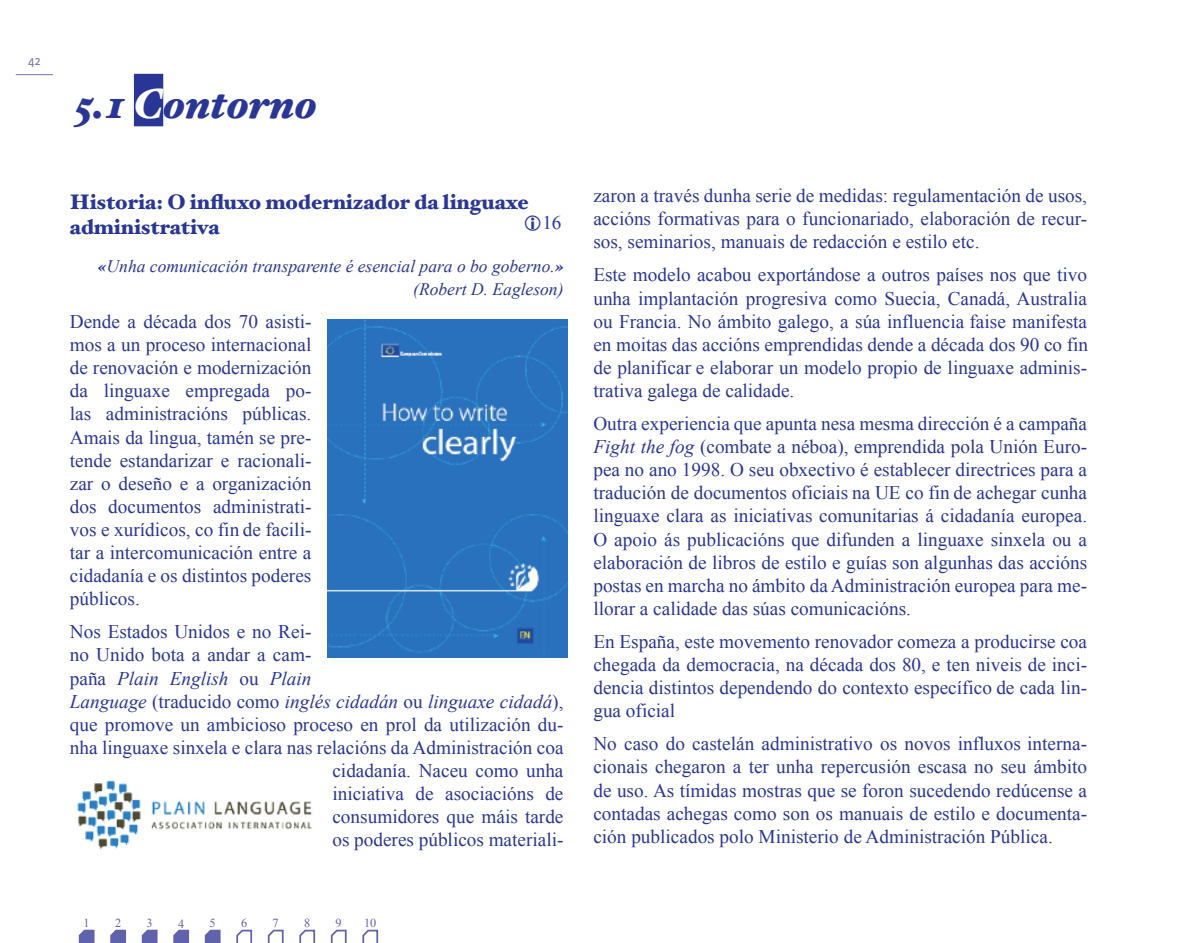
<style>
.page{position:relative;width:1191px;height:943px;background:#fff}
.page>*{position:absolute;margin:0;border:0;box-sizing:border-box;transform-origin:0 0}
.t1{font:italic 900 42px "Hoefler Text";color:#293695}
.t2{font:900 21px/25.2px "Hoefler Text";color:#293695}
.t3{font:19.25px/23.1px "Times New Roman";color:#293695;text-align:justify}
.t4{font:italic 19.25px "Times New Roman";color:#293695}
.t5{font:italic 17.5px/23.1px "Times New Roman";color:#293695;text-align:right}
.t6{font:14px "Delicious";color:#7472b5}
.t7{font:12.25px "Times New Roman";color:#6162ac}
.s1{color:#fff}
.s2{font-family:"Times";font-weight:700}
.s3{font-style:normal}
.s4{font-style:italic}
</style>
<div class="page">
<hr style="left:16px;top:74px;width:37px;height:1px;background:#7472b5">
<svg style="left:78px;top:929px;width:17px;height:14px"></svg>
<svg style="left:110px;top:929px;width:16px;height:14px"></svg>
<svg style="left:141px;top:929px;width:17px;height:14px"></svg>
<svg style="left:173px;top:929px;width:17px;height:14px"></svg>
<svg style="left:204px;top:929px;width:17px;height:14px"></svg>
<svg style="left:236px;top:929px;width:17px;height:14px"></svg>
<svg style="left:267px;top:929px;width:17px;height:14px"></svg>
<svg style="left:299px;top:929px;width:17px;height:14px"></svg>
<svg style="left:330px;top:929px;width:17px;height:14px"></svg>
<svg style="left:362px;top:929px;width:17px;height:14px"></svg>
<div style="left:134px;top:74px;width:29px;height:52px;background:#293695"></div>
<img style="left:327px;top:319px;width:240px;height:338px">
<img style="left:77px;top:780px;width:235px;height:70px">
<p class="t6" style="left:28px;top:52px;width:14px">42</p>
<h1 class="t1" style="left:74px;top:78px;width:244px">5.1 <span class="s1">C</span>ontorno</h1>
<p class="t2" style="left:70px;top:189px;width:460px">Historia: O influxo modernizador da linguaxe administrativa</p>
<p class="t5" style="left:98px;top:254px;width:467px"><span class="s2">«</span>Unha comunicación transparente é esencial para o bo goberno.<span class="s2">» </span>(Robert D. Eagleson)</p>
<p class="t3" style="left:70px;top:310px;width:243px">Dende a década dos 70 asisti&shy;mos a un proceso internacional de renovación e modernización da linguaxe empregada po&shy;las administracións públicas.<br>Amais da lingua, tamén se pre&shy;tende estandarizar e racionali&shy;zar o deseño e a organización dos documentos administrati&shy;vos e xurídicos, co fin de facili&shy;tar a intercomunicación entre a cidadanía e os distintos poderes públicos.</p>
<p class="t3" style="left:70px;top:620px;width:243px">Nos Estados Unidos e no Rei-</p>
<p class="t3" style="left:70px;top:643px;width:243px">no Unido bota a andar a cam-</p>
<p class="t4" style="left:70px;top:665px;width:243px"><span class="s3">paña</span> Plain English <span class="s3">ou</span> Plain</p>
<p class="t4" style="left:70px;top:688px;width:495px">Language <span class="s3">(traducido como</span> inglés cidadán <span class="s3">ou</span> linguaxe cidadá<span class="s3">),</span></p>
<p class="t3" style="left:70px;top:712px;width:495px">que promove un ambicioso proceso en prol da utilización du-</p>
<p class="t3" style="left:70px;top:735px;width:495px">nha linguaxe sinxela e clara nas relacións da Administración coa</p>
<p class="t3" style="left:332px;top:758px;width:233px">cidadanía. Naceu como unha</p>
<p class="t3" style="left:332px;top:781px;width:233px">iniciativa de asociacións de</p>
<p class="t3" style="left:332px;top:805px;width:233px">consumidores que máis tarde</p>
<p class="t3" style="left:332px;top:828px;width:233px">os poderes públicos materiali-</p>
<p class="t3" style="left:542px;top:211px;width:21px">16</p>
<p class="t7" style="left:84px;top:914px;width:8px">1</p>
<p class="t7" style="left:115px;top:914px;width:8px">2</p>
<p class="t7" style="left:147px;top:914px;width:8px">3</p>
<p class="t7" style="left:178px;top:915px;width:8px">4</p>
<p class="t7" style="left:210px;top:914px;width:8px">5</p>
<p class="t7" style="left:241px;top:914px;width:8px">6</p>
<p class="t7" style="left:273px;top:914px;width:8px">7</p>
<p class="t7" style="left:304px;top:914px;width:8px">8</p>
<p class="t7" style="left:336px;top:914px;width:8px">9</p>
<p class="t7" style="left:364px;top:914px;width:14px">10</p>
<p class="t3" style="left:593px;top:184px;width:495px">zaron a través dunha serie de medidas: regulamentación de usos, accións formativas para o funcionariado, elaboración de recur&shy;sos, seminarios, manuais de redacción e estilo etc.</p>
<p class="t3" style="left:593px;top:263px;width:496px">Este modelo acabou exportándose a outros países nos que tivo unha implantación progresiva como Suecia, Canadá, Australia ou Francia. No ámbito galego, a súa influencia faise manifesta en moitas das accións emprendidas dende a década dos 90 co fin de planificar e elaborar un modelo propio de linguaxe adminis&shy;trativa galega de calidade.</p>
<p class="t3" style="left:593px;top:412px;width:495px">Outra experiencia que apunta nesa mesma dirección é a campaña <span class="s4">Fight the fog</span> (combate a néboa), emprendida pola Unión Euro&shy;pea no ano 1998. O seu obxectivo é establecer directrices para a tradución de documentos oficiais na UE co fin de achegar cunha linguaxe clara as iniciativas comunitarias á cidadanía europea.<br>O apoio ás publicacións que difunden a linguaxe sinxela ou a elaboración de libros de estilo e guías son algunhas das accións postas en marcha no ámbito da Administración europea para me&shy;llorar a calidade das súas comunicacións.</p>
<p class="t3" style="left:593px;top:629px;width:495px">En España, este movemento renovador comeza a producirse coa chegada da democracia, na década dos 80, e ten niveis de inci&shy;dencia distintos dependendo do contexto específico de cada lin&shy;gua oficial</p>
<p class="t3" style="left:593px;top:732px;width:495px">No caso do castelán administrativo os novos influxos interna&shy;cionais chegaron a ter unha repercusión escasa no seu ámbito de uso. As tímidas mostras que se foron sucedendo redúcense a contadas achegas como son os manuais de estilo e documenta&shy;ción publicados polo Ministerio de Administración Pública.</p>
</div>
